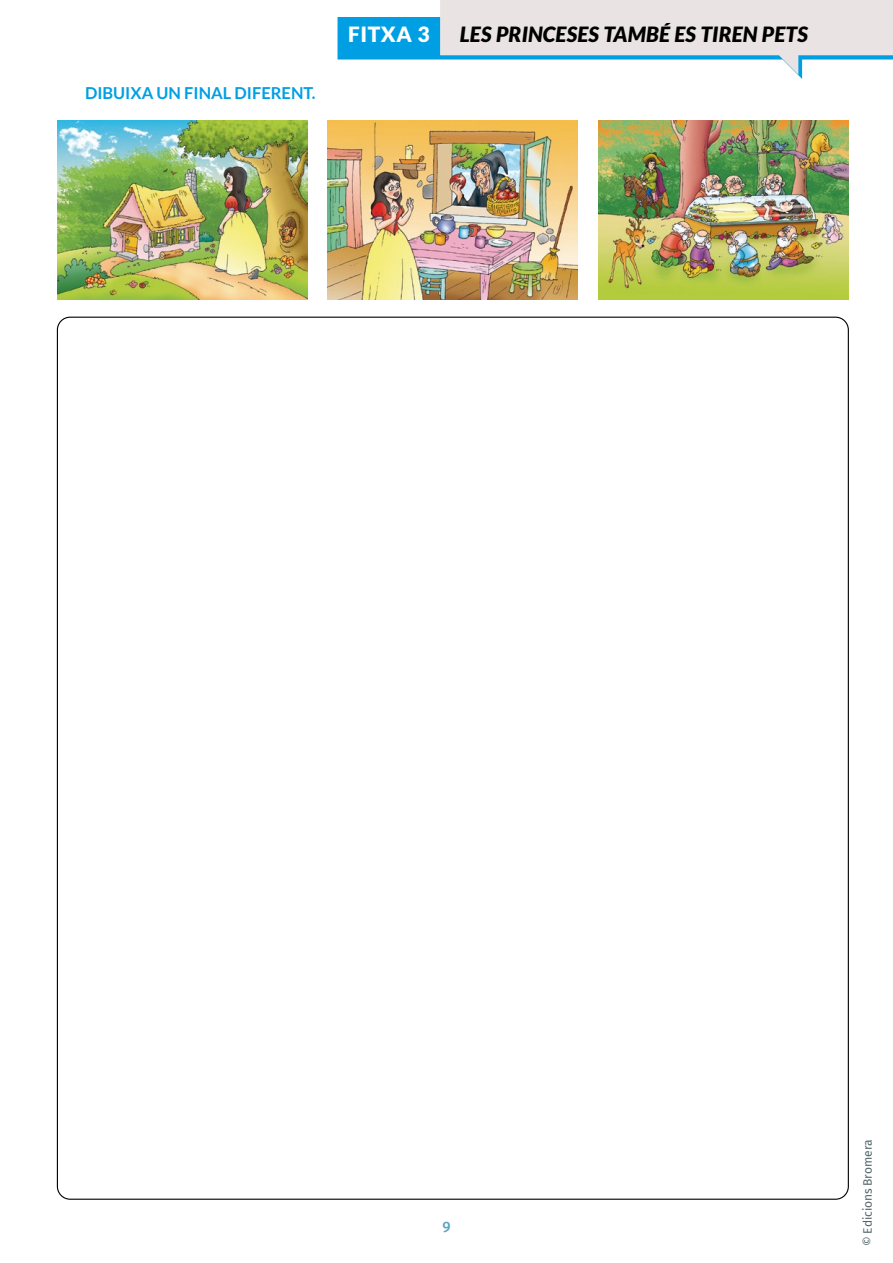
<style>
.page{position:relative;width:893px;height:1263px;background:#fff}
.page>*{position:absolute;margin:0;border:0;box-sizing:border-box;transform-origin:0 0}
.Títol_3{font:italic 900 21px "Lato";letter-spacing:.01em;color:#000}
.Títol_3-2{font:900 21px "Lato";letter-spacing:.03em;color:#fff}
.Títol_3-3{font:700 16.5px "Lato";color:#009fe3}
.t1{font:500 15px "Fira Sans";color:#5ea5c0}
.t2{font:12px "Fira Sans";letter-spacing:-.005em;color:#52666c}
</style>
<div class="page">
<svg style="left:338px;top:0;width:555px;height:79px"></svg>
<img style="left:57px;top:120px;width:250px;height:179px">
<img style="left:328px;top:120px;width:250px;height:179px">
<img style="left:598px;top:120px;width:251px;height:179px">
<p class="Títol_3-3" style="left:85px;top:84px;width:232px">DIBUIXA UN FINAL DIFERENT.</p>
<p class="Títol_3-2" style="left:348px;top:22px;width:83px">FITXA 3</p>
<p class="Títol_3" style="left:460px;top:22px;width:350px">LES PRINCESES TAMBÉ ES TIREN PETS</p>
<p class="t1" style="left:442px;top:1214px;width:10px">9</p>
<p class="t2" style="left:858px;top:1246px;width:108px;rotate:-90deg">© Edicions Bromera</p>
</div>
